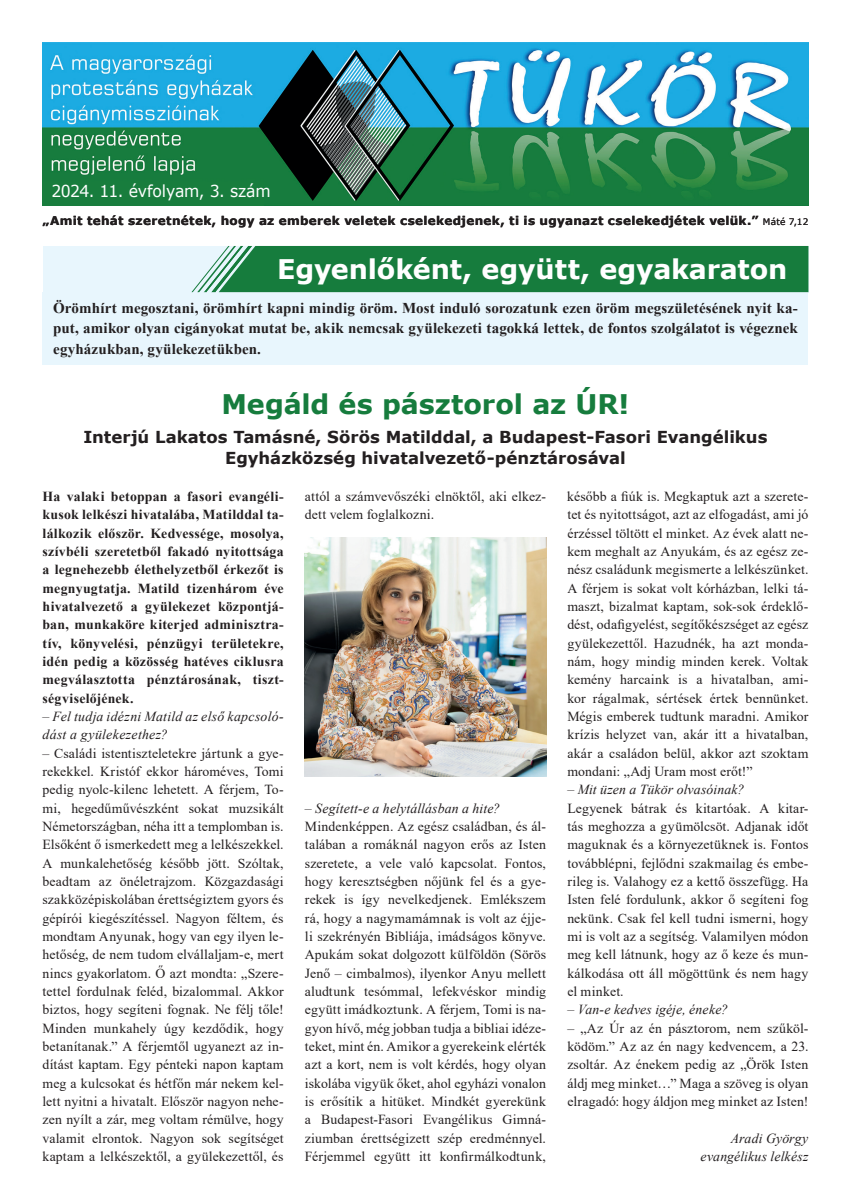
<style>
.page{position:relative;width:851px;height:1204px;background:#fff}
.page>*{position:absolute;margin:0;border:0;box-sizing:border-box;transform-origin:0 0}
.t1{font:700 27px "Verdana";letter-spacing:-.01em;color:#fff}
.t2{font:700 27px "Verdana";letter-spacing:-.005em;color:#167c3d}
.t3{font:700 16.5px/21px "Verdana";color:#231f20;text-align:center}
.t4{font:16.5px "Verdana";letter-spacing:-.02em;color:#fff;scale:.95 1}
.t5{font:700 15px/20.5px "Times New Roman";letter-spacing:.01em;color:#231f20;text-align:justify}
.t6{font:13.8px/18.3px "Times New Roman";letter-spacing:.01em;color:#231f20;text-align:justify}
.t7{font:700 13.8px/18.3px "Times New Roman";letter-spacing:.02em;color:#231f20;text-align:justify}
.t8{font:italic 13.8px/18.3px "Times New Roman";letter-spacing:.015em;color:#231f20}
.t9{font:700 12px "Verdana";letter-spacing:.03em;color:#231f20}
.s1{font-weight:400;font-size:9px}
</style>
<div class="page">
<div style="left:43px;top:246px;width:765px;height:46px;background:#e8f6fd"></div>
<img style="left:43px;top:43px;width:765px;height:162px">
<div style="left:43px;top:292px;width:765px;height:72px;background:#e8f6fd"></div>
<div style="left:191px;top:246px;width:617px;height:46px;background:#167c3d"></div>
<img style="left:305px;top:537px;width:241px;height:239px">
<p class="t4" style="left:51px;top:179px;width:232px">2024. 11. évfolyam, 3. szám</p>
<p class="t9" style="left:43px;top:212px;width:767px">„Amit tehát szeretnétek, hogy az emberek veletek cselekedjenek, ti is ugyanazt cselekedjétek velük.” <span class="s1">Máté 7,12</span></p>
<h1 class="t1" style="left:277px;top:250px;width:512px">Egyenlőként, együtt, egyakaraton</h1>
<p class="t5" style="left:53px;top:297px;width:746px">Örömhírt megosztani, örömhírt kapni mindig öröm. Most induló sorozatunk ezen öröm megszületésének nyit ka&shy;put, amikor olyan cigányokat mutat be, akik nemcsak gyülekezeti tagokká lettek, de fontos szolgálatot is végeznek egyházukban, gyülekezetükben.</p>
<h1 class="t2" style="left:221px;top:385px;width:409px">Megáld és pásztorol az ÚR!</h1>
<p class="t3" style="left:83px;top:426px;width:685px">Interjú Lakatos Tamásné, Sörös Matilddal, a Budapest-Fasori Evangélikus<br>Egyházközség hivatalvezető-pénztárosával</p>
<p class="t7" style="left:43px;top:486px;width:242px">Ha valaki betoppan a fasori evangéli&shy;kusok lelkészi hivatalába, Matilddal ta&shy;lálkozik először. Kedvessége, mosolya, szívbéli szeretetből fakadó nyitottsága a legnehezebb élethelyzetből érkezőt is megnyugtatja. Matild tizenhárom éve hivatalvezető a gyülekezet központjá&shy;ban, munkaköre kiterjed adminisztra&shy;tív, könyvelési, pénzügyi területekre, idén pedig a közösség hatéves ciklusra megválasztotta pénztárosának, tiszt&shy;ségviselőjének.</p>
<p class="t8" style="left:43px;top:706px;width:242px">– Fel tudja idézni Matild az első kapcsoló&shy;dást a gyülekezethez?</p>
<p class="t6" style="left:43px;top:743px;width:242px">– Családi istentiszteletekre jártunk a gye&shy;rekekkel. Kristóf ekkor hároméves, Tomi pedig nyolc-kilenc lehetett. A férjem, To&shy;mi, hegedűművészként sokat muzsikált Németországban, néha itt a templomban is.<br>Elsőként ő ismerkedett meg a lelkészekkel.<br>A munkalehetőség később jött. Szóltak, beadtam az önéletrajzom. Közgazdasági szakközépiskolában érettségiztem gyors és gépírói kiegészítéssel. Nagyon féltem, és mondtam Anyunak, hogy van egy ilyen le&shy;hetőség, de nem tudom elvállaljam-e, mert nincs gyakorlatom. Ő azt mondta: „Szere&shy;tettel fordulnak feléd, bizalommal. Akkor biztos, hogy segíteni fognak. Ne félj tőle!<br>Minden munkahely úgy kezdődik, hogy betanítanak.” A férjemtől ugyanezt az in&shy;dítást kaptam. Egy pénteki napon kaptam meg a kulcsokat és hétfőn már nekem kel&shy;lett nyitni a hivatalt. Először nagyon nehe&shy;zen nyílt a zár, meg voltam rémülve, hogy valamit elrontok. Nagyon sok segítséget kaptam a lelkészektől, a gyülekezettől, és</p>
<p class="t6" style="left:305px;top:486px;width:242px">attól a számvevőszéki elnöktől, aki elkez&shy;dett velem foglalkozni.</p>
<p class="t8" style="left:305px;top:798px;width:196px">– Segített-e a helytállásban a hite?</p>
<p class="t6" style="left:305px;top:816px;width:242px">Mindenképpen. Az egész családban, és ál&shy;talában a romáknál nagyon erős az Isten szeretete, a vele való kapcsolat. Fontos, hogy keresztségben nőjünk fel és a gye&shy;rekek is így nevelkedjenek. Emlékszem rá, hogy a nagymamámnak is volt az éjje&shy;li szekrényén Bibliája, imádságos könyve.<br>Apukám sokat dolgozott külföldön (Sörös Jenő – cimbalmos), ilyenkor Anyu mellett aludtunk tesómmal, lefekvéskor mindig együtt imádkoztunk. A férjem, Tomi is na&shy;gyon hívő, még jobban tudja a bibliai idéze&shy;teket, mint én. Amikor a gyerekeink elérték azt a kort, nem is volt kérdés, hogy olyan iskolába vigyük őket, ahol egyházi vonalon is erősítik a hitüket. Mindkét gyerekünk a Budapest-Fasori Evangélikus Gimná&shy;ziumban érettségizett szép eredménnyel.<br>Férjemmel együtt itt konfirmálkodtunk,</p>
<p class="t6" style="left:567px;top:486px;width:242px">később a fiúk is. Megkaptuk azt a szerete&shy;tet és nyitottságot, azt az elfogadást, ami jó érzéssel töltött el minket. Az évek alatt ne&shy;kem meghalt az Anyukám, és az egész ze&shy;nész családunk megismerte a lelkészünket.<br>A férjem is sokat volt kórházban, lelki tá&shy;maszt, bizalmat kaptam, sok-sok érdeklő&shy;dést, odafigyelést, segítőkészséget az egész gyülekezettől. Hazudnék, ha azt monda&shy;nám, hogy mindig minden kerek. Voltak kemény harcaink is a hivatalban, ami&shy;kor rágalmak, sértések értek bennünket.<br>Mégis emberek tudtunk maradni. Amikor krízis helyzet van, akár itt a hivatalban, akár a családon belül, akkor azt szoktam mondani: „Adj Uram most erőt!”</p>
<p class="t8" style="left:567px;top:780px;width:178px">– Mit üzen a Tükör olvasóinak?</p>
<p class="t6" style="left:567px;top:798px;width:242px">Legyenek bátrak és kitartóak. A kitar&shy;tás meghozza a gyümölcsöt. Adjanak időt maguknak és a környezetüknek is. Fontos továbblépni, fejlődni szakmailag és embe&shy;rileg is. Valahogy ez a kettő összefügg. Ha Isten felé fordulunk, akkor ő segíteni fog nekünk. Csak fel kell tudni ismerni, hogy mi is volt az a segítség. Valamilyen módon meg kell látnunk, hogy az ő keze és mun&shy;kálkodása ott áll mögöttünk és nem hagy el minket.</p>
<p class="t8" style="left:567px;top:1000px;width:162px">– Van-e kedves igéje, éneke?</p>
<p class="t6" style="left:567px;top:1018px;width:242px">– „Az Úr az én pásztorom, nem szűköl&shy;ködöm.” Az az én nagy kedvencem, a 23. zsoltár. Az énekem pedig az „Örök Isten áldj meg minket…” Maga a szöveg is olyan elragadó: hogy áldjon meg minket az Isten!</p>
<p class="t8" style="left:700px;top:1128px;width:109px;text-align:right">Aradi György evangélikus lelkész</p>
</div>
